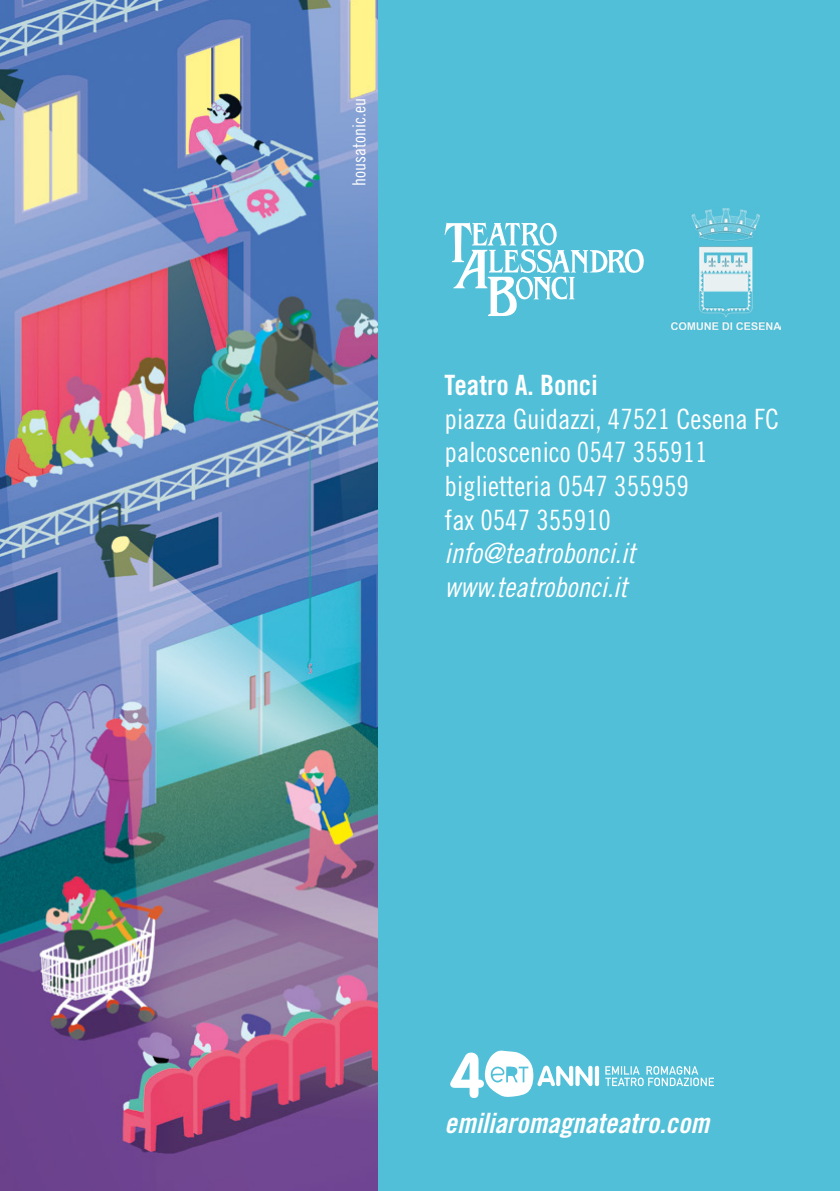
<style>
.page{position:relative;width:840px;height:1191px;background:#fff}
.page>*{position:absolute;margin:0;border:0;box-sizing:border-box;transform-origin:0 0}
.t1{font:28px/33.6px "Trade Gothic Cond Eighteen";color:#fff}
.t2{font:28px "Trade Gothic LT Std Bd Cn 20 Obl";color:#fff}
.t3{font:28px "Trade Gothic LT Std Cn 18 Obl";color:#fff}
.t4{font:28px "Trade Gothic Cond Eighteen Obl";color:#fff}
.t5{font:28px "Trade Gothic LT Std Bd Cn 20";color:#fff}
.t6{font:18px "Trade Gothic LT Std Cn 18";color:#fff}
</style>
<div class="page">
<img style="left:0;top:0;width:378px;height:1191px">
<div style="left:378px;top:0;width:461px;height:1191px;background:#51bfd8"></div>
<svg style="left:444px;top:222px;width:200px;height:94px"></svg>
<svg style="left:450px;top:1050px;width:148px;height:48px"></svg>
<svg style="left:605px;top:1066px;width:108px;height:20px"></svg>
<img style="left:671px;top:208px;width:109px;height:121px">
<p class="t6" style="left:348px;top:186px;width:89px;rotate:-90deg">housatonic.eu</p>
<p class="t5" style="left:444px;top:368px;width:154px">Teatro A. Bonci</p>
<p class="t1" style="left:444px;top:402px;width:336px">piazza Guidazzi, 47521 Cesena FC palcoscenico 0547 355911 biglietteria 0547 355959<br>fax 0547 355910</p>
<p class="t3" style="left:444px;top:536px;width:192px">info@teatrobonci.it</p>
<p class="t4" style="left:444px;top:570px;width:184px">www.teatrobonci.it</p>
<p class="t2" style="left:444px;top:1106px;width:266px">emiliaromagnateatro.com</p>
</div>
